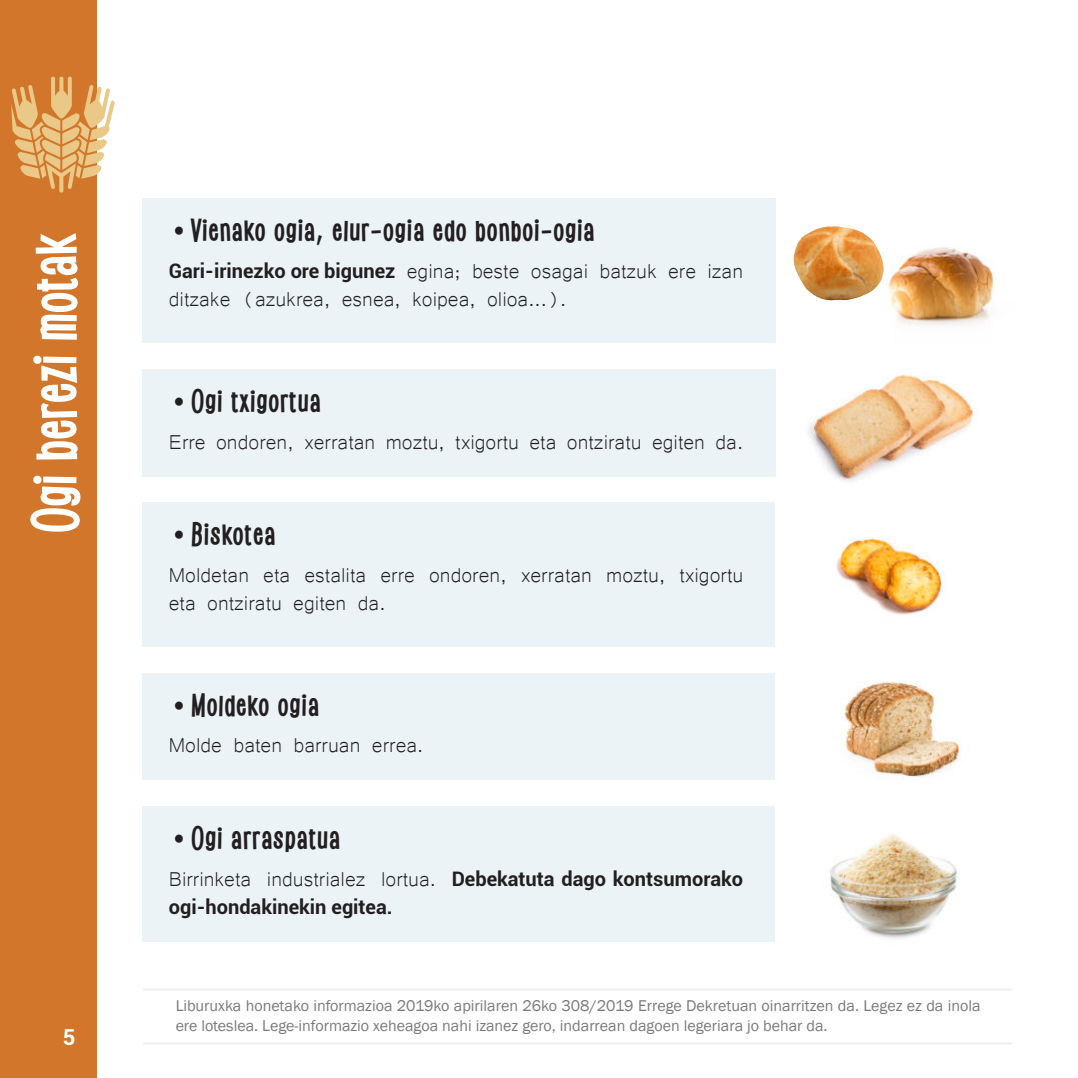
<style>
.page{position:relative;width:1078px;height:1078px;background:#fff}
.page>*{position:absolute;margin:0;border:0;box-sizing:border-box;transform-origin:0 0}
.t1{font:52px "Saker Sans Bold PERSONALUSE";letter-spacing:.04em;color:#fff}
.t2{font:26px/28px "Microsoft Yi Baiti";color:#231f20}
.t3{font:26px "Saker Sans Bold PERSONALUSE";letter-spacing:.08em;color:#231f20}
.t4{font:700 22px "Roboto";color:#fff}
.t5{font:700 20px "Roboto";color:#231f20}
.t6{font:16px/20px "Franklin Gothic";color:#231f20}
.s1{font-family:"Roboto";font-weight:700;font-size:20px}
</style>
<div class="page">
<div style="left:0;top:0;width:96px;height:1077px;background:#d1762a"></div>
<svg style="left:11px;top:77px;width:104px;height:116px"></svg>
<div style="left:143px;top:199px;width:632px;height:144px;background:#ebf3f7"></div>
<div style="left:143px;top:502px;width:632px;height:145px;background:#ebf3f7"></div>
<div style="left:143px;top:806px;width:632px;height:135px;background:#ebf3f7"></div>
<div style="left:143px;top:673px;width:632px;height:107px;background:#ebf3f7"></div>
<div style="left:143px;top:369px;width:632px;height:107px;background:#ebf3f7"></div>
<img style="left:836px;top:537px;width:111px;height:78px">
<img style="left:830px;top:834px;width:129px;height:105px">
<img style="left:840px;top:681px;width:121px;height:97px">
<img style="left:808px;top:375px;width:171px;height:107px">
<img style="left:888px;top:247px;width:108px;height:79px">
<img style="left:793px;top:226px;width:91px;height:74px">
<hr style="left:143px;top:1042px;width:868px;height:2px;background:#495c7d">
<hr style="left:143px;top:988px;width:868px;height:2px;background:#495c7d">
<h1 class="t1" style="left:30px;top:531px;width:300px;rotate:-90deg">Ogi berezi motak</h1>
<p class="t4" style="left:63px;top:1027px;width:14px">5</p>
<p class="t3" style="left:169px;top:218px;width:426px">•Vienako ogia, elur-ogia edo bonboi-ogia</p>
<p class="t2" style="left:169px;top:256px;width:575px"><span class="s1">Gari-irinezko ore bigunez</span> egina; beste osagai batzuk ere izan ditzake (azukrea, esnea, koipea, olioa...).</p>
<p class="t3" style="left:169px;top:388px;width:153px">•Ogi txigortua</p>
<p class="t2" style="left:169px;top:427px;width:575px">Erre ondoren, xerratan moztu, txigortu eta ontziratu egiten da.</p>
<p class="t3" style="left:169px;top:521px;width:107px">•Biskotea</p>
<p class="t2" style="left:169px;top:560px;width:576px">Moldetan eta estalita erre ondoren, xerratan moztu, txigortu eta ontziratu egiten da.</p>
<p class="t3" style="left:169px;top:692px;width:151px">•Moldeko ogia</p>
<p class="t2" style="left:169px;top:730px;width:256px">Molde baten barruan errea.</p>
<p class="t3" style="left:169px;top:825px;width:172px">•Ogi arraspatua</p>
<p class="t2" style="left:169px;top:864px;width:575px">Birrinketa industrialez lortua. <span class="s1">Debekatuta dago kontsumorako</span></p>
<p class="t5" style="left:169px;top:898px;width:225px">ogi-hondakinekin egitea.</p>
<p class="t6" style="left:175px;top:995px;width:806px">Liburuxka honetako informazioa 2019ko apirilaren 26ko 308/2019 Errege Dekretuan oinarritzen da. Legez ez da inola ere loteslea. Lege-informazio xeheagoa nahi izanez gero, indarrean dagoen legeriara jo behar da.</p>
</div>
